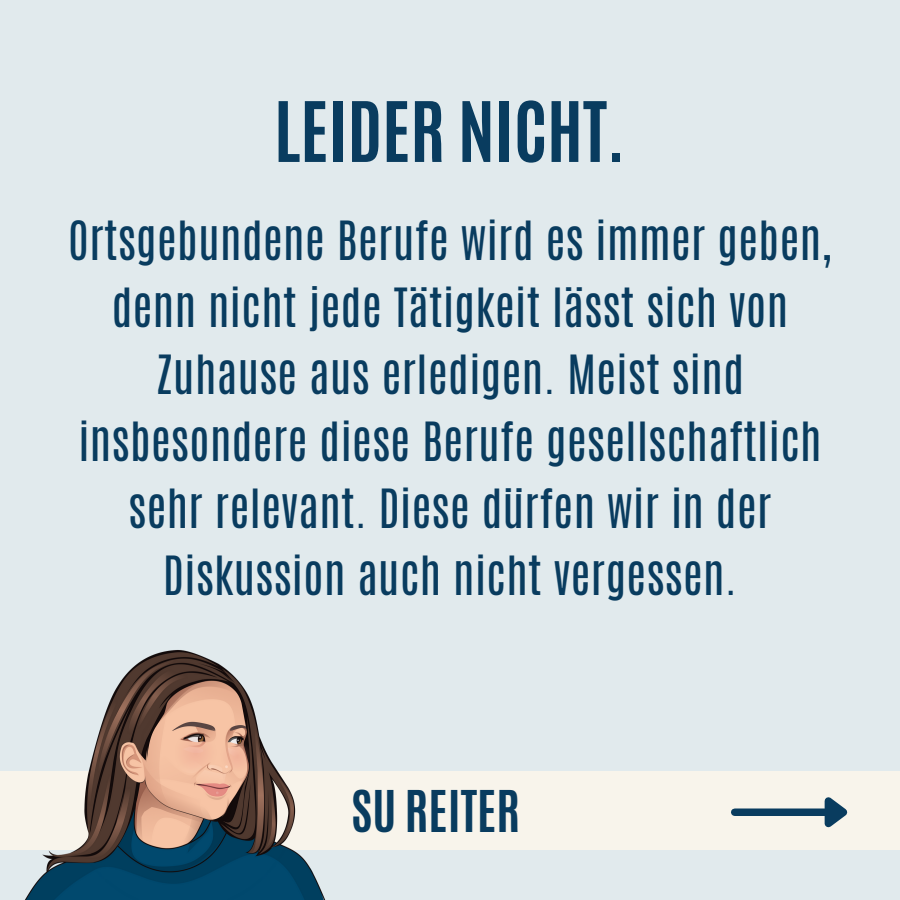
<style>
.page{position:relative;width:900px;height:900px;background:#e1eaed}
.page>*{position:absolute;margin:0;border:0;box-sizing:border-box;transform-origin:0 0}
.t1{font:700 70.8px "Antonio";color:#093c5f}
.t2{font:700 48.1px "Antonio";color:#093c5f}
.t3{font:45.1px/67px "Antonio";letter-spacing:.01em;color:#093c5f;text-align:center}
</style>
<div class="page">
<div style="left:0;top:771px;width:900px;height:78px;background:#f8f4eb"></div>
<div style="left:735px;top:808px;width:90px;height:8px;background:#093c5f"></div>
<svg style="left:818px;top:797px;width:30px;height:31px"></svg>
<img style="left:14px;top:650px;width:323px;height:250px">
<p class="t1" style="left:274px;top:81px;width:353px">LEIDER NICHT.</p>
<p class="t3" style="left:68px;top:207px;width:765px">Ortsgebundene Berufe wird es immer geben, denn nicht jede Tätigkeit lässt sich von Zuhause aus erledigen. Meist sind insbesondere diese Berufe gesellschaftlich sehr relevant. Diese dürfen wir in der Diskussion auch nicht vergessen.</p>
<p class="t2" style="left:351px;top:777px;width:170px">SU REITER</p>
</div>
